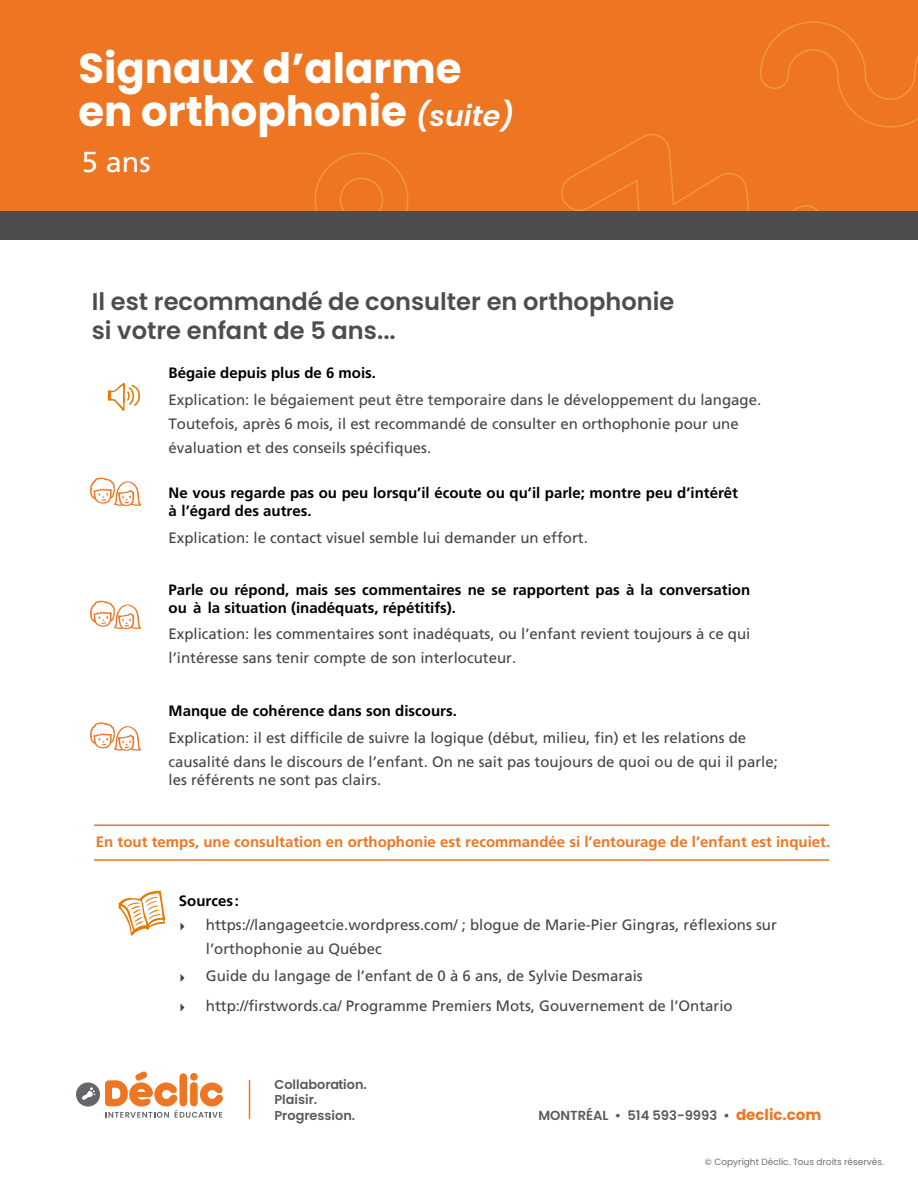
<style>
.page{position:relative;width:918px;height:1188px;background:#fff}
.page>*{position:absolute;margin:0;border:0;box-sizing:border-box;transform-origin:0 0}
.t1{font:700 41.85px/43.5px "Poppins";color:#fff}
.t2{font:28.95px "Frutiger";color:#fff}
.t3{font:600 24.15px/29px "Poppins";color:#4d4d4d}
.t4{font:15px/24.2px "Frutiger";color:#444}
.t5{font:700 15px/18px "Frutiger";color:#000}
.t6{font:700 15px "Frutiger";color:#ee7623}
.t7{font:600 13.2px "Poppins";color:#595a5c}
.t8{font:600 12.9px/15.5px "Poppins";color:#595a5c}
.t9{font:9px "Poppins";color:#706f6f}
.s1{font-weight:600;font-style:italic;font-size:28.5px}
.s2{font-weight:700;font-size:15px;color:#ee7623}
</style>
<div class="page">
<div style="left:0;top:0;width:918px;height:213px;background:#ee7623"></div>
<svg style="left:314px;top:152px;width:95px;height:59px"></svg>
<svg style="left:760px;top:21px;width:158px;height:107px"></svg>
<svg style="left:76px;top:1071px;width:147px;height:47px"></svg>
<hr style="left:249px;top:1080px;width:1px;height:39px;background:#ee7623">
<svg style="left:561px;top:134px;width:258px;height:77px"></svg>
<div style="left:0;top:211px;width:918px;height:29px;background:#4d4d4d"></div>
<svg style="left:181px;top:923px;width:3px;height:7px"></svg>
<svg style="left:181px;top:974px;width:3px;height:8px"></svg>
<svg style="left:181px;top:1004px;width:3px;height:7px"></svg>
<svg style="left:118px;top:891px;width:47px;height:45px"></svg>
<svg style="left:108px;top:382px;width:32px;height:29px"></svg>
<svg style="left:90px;top:477px;width:51px;height:29px"></svg>
<svg style="left:90px;top:601px;width:51px;height:29px"></svg>
<svg style="left:90px;top:722px;width:51px;height:29px"></svg>
<hr style="left:94px;top:824px;width:735px;height:2px;background:#ee7623">
<hr style="left:94px;top:859px;width:735px;height:2px;background:#ee7623">
<h1 class="t1" style="left:78px;top:46px;width:437px">Signaux d’alarme en orthophonie <span class="s1">(suite)</span></h1>
<h2 class="t2" style="left:82px;top:145px;width:71px">5 ans</h2>
<h3 class="t3" style="left:92px;top:287px;width:584px">Il est recommandé de consulter en orthophonie si votre enfant de 5 ans...</h3>
<p class="t5" style="left:169px;top:363px;width:209px">Bégaie depuis plus de 6 mois.</p>
<p class="t4" style="left:169px;top:387px;width:594px">Explication: le bégaiement peut être temporaire dans le développement du langage.<br>Toutefois, après 6 mois, il est recommandé de consulter en orthophonie pour une évaluation et des conseils spécifiques.</p>
<p class="t5" style="left:169px;top:483px;width:571px">Ne vous regarde pas ou peu lorsqu’il écoute ou qu’il parle; montre peu d’intérêt à l’égard des autres.</p>
<p class="t4" style="left:169px;top:526px;width:421px">Explication: le contact visuel semble lui demander un effort.</p>
<p class="t5" style="left:169px;top:580px;width:583px">Parle ou répond, mais ses commentaires ne se rapportent pas à la conversation ou à la situation (inadéquats, répétitifs).</p>
<p class="t4" style="left:169px;top:621px;width:583px">Explication: les commentaires sont inadéquats, ou l’enfant revient toujours à ce qui l’intéresse sans tenir compte de son interlocuteur.</p>
<p class="t5" style="left:169px;top:702px;width:290px">Manque de cohérence dans son discours.</p>
<p class="t4" style="left:169px;top:726px;width:611px">Explication: il est difficile de suivre la logique (début, milieu, fin) et les relations de causalité dans le discours de l’enfant. On ne sait pas toujours de quoi ou de qui il parle;</p>
<p class="t4" style="left:169px;top:768px;width:214px">les référents ne sont pas clairs.</p>
<p class="t6" style="left:96px;top:833px;width:736px">En tout temps, une consultation en orthophonie est recommandée si l’entourage de l’enfant est inquiet.</p>
<p class="t5" style="left:179px;top:891px;width:62px">Sources :</p>
<p class="t4" style="left:206px;top:912px;width:572px">https://langageetcie.wordpress.com/ ; blogue de Marie-Pier Gingras, réflexions sur l’orthophonie au Québec</p>
<p class="t4" style="left:206px;top:961px;width:528px;line-height:29.5px">Guide du langage de l’enfant de 0 à 6 ans, de Sylvie Desmarais http://firstwords.ca/ Programme Premiers Mots, Gouvernement de l’Ontario</p>
<p class="t8" style="left:275px;top:1077px;width:94px">Collaboration.<br>Plaisir.<br>Progression.</p>
<p class="t7" style="left:538px;top:1108px;width:284px">MONTRÉAL • 514 593-9993 • <span class="s2">declic.com</span></p>
<p class="t9" style="left:705px;top:1157px;width:181px">© Copyright Déclic. Tous droits réservés.</p>
</div>
